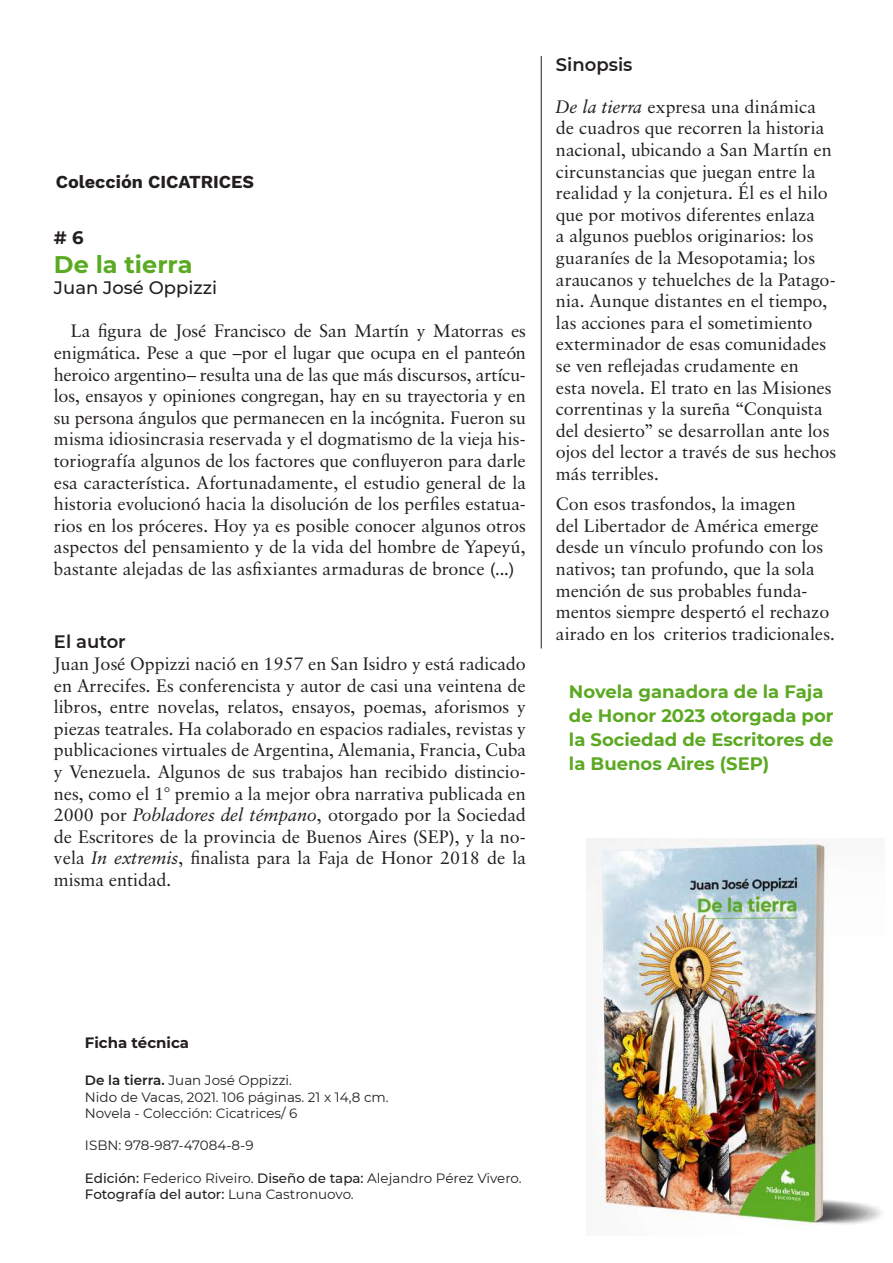
<style>
.page{position:relative;width:893px;height:1263px;background:#fff}
.page>*{position:absolute;margin:0;border:0;box-sizing:border-box;transform-origin:0 0}
.t1{font:700 24px "Montserrat";color:#5aaa23}
.t2{font:18px/21.6px "Classical Garamond BT";color:#231f20;text-align:justify}
.t3{font:700 18px/24px "Montserrat";color:#5ba922}
.t4{font:700 18px "Work Sans";color:#231f20}
.t5{font:500 18px "Montserrat";color:#231f20}
.t6{font:600 18px "Montserrat";color:#231f20}
.t7{font:700 18px "Montserrat";color:#231f20}
.t8{font:700 15px "Montserrat";color:#231f20}
.t9{font:13.5px/16.2px "Montserrat";color:#231f20}
.s1{font-style:italic}
.s2{font-weight:600}
.s3{font-weight:500}
</style>
<div class="page">
<img style="left:587px;top:839px;width:295px;height:389px">
<hr style="left:541px;top:56px;width:1px;height:592px;background:#231f20">
<p class="t4" style="left:56px;top:171px;width:200px">Colección CICATRICES</p>
<p class="t7" style="left:54px;top:224px;width:31px"># 6</p>
<h1 class="t1" style="left:54px;top:247px;width:140px">De la tierra</h1>
<p class="t5" style="left:54px;top:275px;width:165px">Juan José Oppizzi</p>
<p class="t2" style="left:54px;top:320px;width:473px;text-indent:17px">La figura de José Francisco de San Martín y Matorras es enigmática. Pese a que –por el lugar que ocupa en el panteón heroico argentino– resulta una de las que más discursos, artícu&shy;los, ensayos y opiniones congregan, hay en su trayectoria y en su persona ángulos que permanecen en la incógnita. Fueron su misma idiosincrasia reservada y el dogmatismo de la vieja his&shy;toriografía algunos de los factores que confluyeron para darle esa característica. Afortunadamente, el estudio general de la historia evolucionó hacia la disolución de los perfiles estatua&shy;rios en los próceres. Hoy ya es posible conocer algunos otros aspectos del pensamiento y de la vida del hombre de Yapeyú, bastante alejadas de las asfixiantes armaduras de bronce (...)</p>
<p class="t6" style="left:54px;top:629px;width:73px">El autor</p>
<p class="t2" style="left:54px;top:653px;width:474px">Juan José Oppizzi nació en 1957 en San Isidro y está radicado en Arrecifes. Es conferencista y autor de casi una veintena de libros, entre novelas, relatos, ensayos, poemas, aforismos y piezas teatrales. Ha colaborado en espacios radiales, revistas y publicaciones virtuales de Argentina, Alemania, Francia, Cuba y Venezuela. Algunos de sus trabajos han recibido distincio&shy;nes, como el 1° premio a la mejor obra narrativa publicada en 2000 por <span class="s1">Pobladores del témpano</span>, otorgado por la Sociedad de Escritores de la provincia de Buenos Aires (SEP), y la no&shy;vela <span class="s1">In extremis</span>, finalista para la Faja de Honor 2018 de la misma entidad.</p>
<p class="t6" style="left:556px;top:52px;width:78px">Sinopsis</p>
<p class="t2" style="left:556px;top:95px;width:282px;text-align:left"><span class="s1">De la tierra</span> expresa una dinámica de cuadros que recorren la historia nacional, ubicando a San Martín en circunstancias que juegan entre la realidad y la conjetura. Él es el hilo que por motivos diferentes enlaza<br>a algunos pueblos originarios: los guaraníes de la Mesopotamia; los araucanos y tehuelches de la Patago&shy;nia. Aunque distantes en el tiempo, las acciones para el sometimiento exterminador de esas comunidades se ven reflejadas crudamente en<br>esta novela. El trato en las Misiones correntinas y la sureña “Conquista del desierto” se desarrollan ante los ojos del lector a través de sus hechos más terribles.</p>
<p class="t2" style="left:556px;top:493px;width:281px;text-align:left">Con esos trasfondos, la imagen<br>del Libertador de América emerge desde un vínculo profundo con los nativos; tan profundo, que la sola mención de sus probables funda&shy;mentos siempre despertó el rechazo airado en los criterios tradicionales.</p>
<p class="t3" style="left:569px;top:678px;width:266px">Novela ganadora de la Faja de Honor 2023 otorgada por la Sociedad de Escritores de la Buenos Aires (SEP)</p>
<p class="t8" style="left:85px;top:1031px;width:106px">Ficha técnica</p>
<p class="t9" style="left:85px;top:1072px;width:305px"><span class="s2">De la tierra.</span> Juan José Oppizzi.<br>Nido de Vacas, 2021. 106 páginas. 21 x 14,8 cm.<br>Novela - Colección: Cicatrices/ 6</p>
<p class="t9" style="left:85px;top:1137px;width:170px">ISBN: 978-987-47084-8-9</p>
<p class="t9" style="left:85px;top:1169px;width:438px"><span class="s3">Edición:</span> Federico Riveiro. <span class="s3">Diseño de tapa:</span> Alejandro Pérez Vivero.<br><span class="s3">Fotografía del autor:</span> Luna Castronuovo.</p>
</div>
